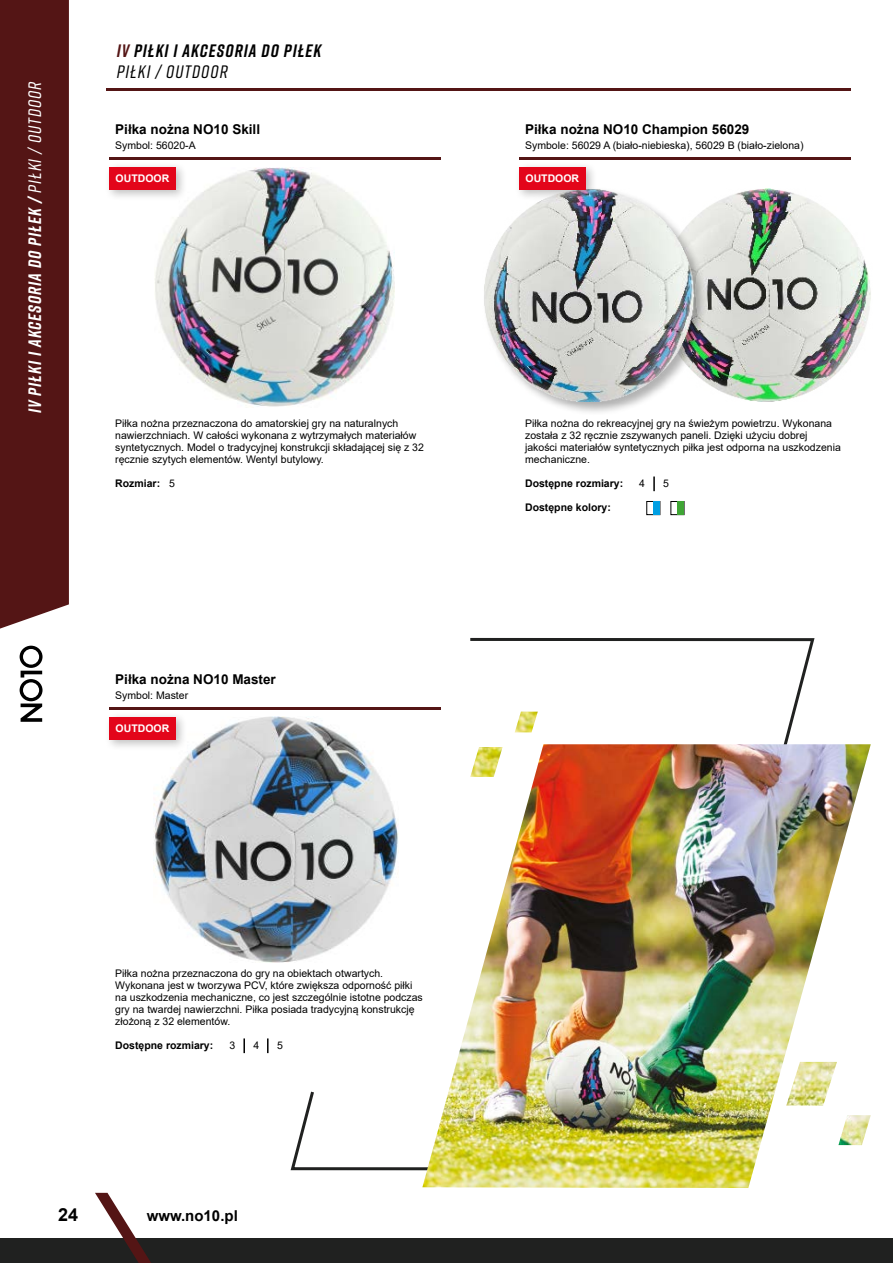
<style>
.page{position:relative;width:893px;height:1263px;background:#fff}
.page>*{position:absolute;margin:0;border:0;box-sizing:border-box;transform-origin:0 0}
.t1{font:italic 700 18px "Rift";color:#fff}
.t2{font:italic 700 18px/21px "Rift";letter-spacing:.06em;color:#000}
.t3{font:700 18px "Arial";color:#000}
.t4{font:700 15px "Arial";color:#000}
.t5{font:700 13.5px "Arial";color:#000}
.t6{font:10.5px/12px "Arial";color:#000}
.t7{font:700 10.5px "Arial";color:#000}
.t8{font:700 10.5px "Arial";color:#fff}
.s1{font-weight:500}
.s2{color:#541515}
.s3{font-weight:400}
</style>
<div class="page">
<div style="left:0;top:1238px;width:893px;height:25px;background:#202120"></div>
<svg style="left:95px;top:1193px;width:56px;height:70px"></svg>
<div style="left:0;top:0;width:69px;height:629px;background:#541515"></div>
<svg style="left:20px;top:646px;width:23px;height:76px"></svg>
<hr style="left:106px;top:88px;width:744px;height:3px;background:#541515">
<svg style="left:243px;top:1038px;width:2px;height:15px"></svg>
<svg style="left:267px;top:1038px;width:2px;height:15px"></svg>
<div style="left:647px;top:501px;width:13px;height:14px;border:1px solid #000"></div>
<div style="left:671px;top:501px;width:13px;height:14px;border:1px solid #000"></div>
<div style="left:677px;top:501px;width:7px;height:14px;background:#3fa535"></div>
<div style="left:653px;top:501px;width:7px;height:14px;background:#009fe3"></div>
<svg style="left:653px;top:476px;width:2px;height:15px"></svg>
<hr style="left:109px;top:157px;width:332px;height:3px;background:#541515">
<hr style="left:109px;top:707px;width:332px;height:2px;background:#541515">
<hr style="left:519px;top:157px;width:331px;height:3px;background:#541515">
<img style="left:155px;top:167px;width:240px;height:240px">
<img style="left:707px;top:189px;width:164px;height:212px">
<div style="left:482px;top:187px;width:225px;height:228px;background:#000;opacity:.31"></div>
<img style="left:483px;top:189px;width:213px;height:212px">
<img style="left:153px;top:717px;width:246px;height:245px">
<svg style="left:470px;top:637px;width:345px;height:107px"></svg>
<svg style="left:290px;top:1091px;width:132px;height:80px"></svg>
<img style="left:422px;top:744px;width:449px;height:444px">
<img style="left:470px;top:747px;width:33px;height:30px">
<img style="left:515px;top:712px;width:23px;height:20px">
<img style="left:838px;top:1115px;width:33px;height:30px">
<img style="left:786px;top:1062px;width:51px;height:43px">
<div style="left:104px;top:162px;width:83px;height:39px;background:#000;opacity:.25"></div>
<div style="left:109px;top:167px;width:67px;height:23px;background:#e3051a"></div>
<div style="left:104px;top:711px;width:83px;height:40px;background:#000;opacity:.25"></div>
<div style="left:109px;top:717px;width:67px;height:23px;background:#e3051a"></div>
<div style="left:514px;top:162px;width:83px;height:39px;background:#000;opacity:.25"></div>
<div style="left:519px;top:167px;width:67px;height:23px;background:#e3051a"></div>
<h1 class="t1" style="left:22px;top:413px;width:333px;rotate:-90deg">IV PIŁKI I AKCESORIA DO PIŁEK / <span class="s1">piłki / OUTDOOR</span></h1>
<h1 class="t2" style="left:117px;top:39px;width:206px"><span class="s2">IV</span> PIŁKI I AKCESORIA DO PIŁEK<br><span class="s1">Piłki / OUTDOOR</span></h1>
<p class="t5" style="left:115px;top:120px;width:146px">Piłka nożna NO10 Skill</p>
<p class="t6" style="left:115px;top:139px;width:82px">Symbol: 56020-A</p>
<p class="t8" style="left:116px;top:171px;width:55px">OUTDOOR</p>
<p class="t6" style="left:115px;top:418px;width:310px">Piłka nożna przeznaczona do amatorskiej gry na naturalnych nawierzchniach. W całości wykonana z wytrzymałych materiałów syntetycznych. Model o tradycyjnej konstrukcji składającej się z 32 ręcznie szytych elementów. Wentyl butylowy.</p>
<p class="t7" style="left:115px;top:476px;width:61px">Rozmiar: <span class="s3">5</span></p>
<p class="t5" style="left:115px;top:670px;width:162px">Piłka nożna NO10 Master</p>
<p class="t6" style="left:115px;top:689px;width:74px">Symbol: Master</p>
<p class="t8" style="left:116px;top:721px;width:55px">OUTDOOR</p>
<p class="t6" style="left:115px;top:967px;width:309px">Piłka nożna przeznaczona do gry na obiektach otwartych.<br>Wykonana jest w tworzywa PCV, które zwiększa odporność piłki na uszkodzenia mechaniczne, co jest szczególnie istotne podczas gry na twardej nawierzchni. Piłka posiada tradycyjną konstrukcję złożoną z 32 elementów.</p>
<p class="t7" style="left:115px;top:1038px;width:100px">Dostępne rozmiary:</p>
<p class="t6" style="left:229px;top:1039px;width:7px">3</p>
<p class="t6" style="left:253px;top:1039px;width:7px">4</p>
<p class="t6" style="left:277px;top:1039px;width:7px">5</p>
<h1 class="t3" style="left:58px;top:1201px;width:22px">24</h1>
<h2 class="t4" style="left:147px;top:1205px;width:93px">www.no10.pl</h2>
<p class="t5" style="left:525px;top:120px;width:226px">Piłka nożna NO10 Champion 56029</p>
<p class="t6" style="left:525px;top:139px;width:280px">Symbole: 56029 A (biało-niebieska), 56029 B (biało-zielona)</p>
<p class="t8" style="left:525px;top:171px;width:55px">OUTDOOR</p>
<p class="t6" style="left:525px;top:418px;width:317px">Piłka nożna do rekreacyjnej gry na świeżym powietrzu. Wykonana została z 32 ręcznie zszywanych paneli. Dzięki użyciu dobrej jakości materiałów syntetycznych piłka jest odporna na uszkodzenia mechaniczne.</p>
<p class="t7" style="left:525px;top:476px;width:100px">Dostępne rozmiary:</p>
<p class="t6" style="left:639px;top:478px;width:7px">4</p>
<p class="t6" style="left:663px;top:478px;width:7px">5</p>
<p class="t7" style="left:525px;top:500px;width:87px">Dostępne kolory:</p>
</div>
